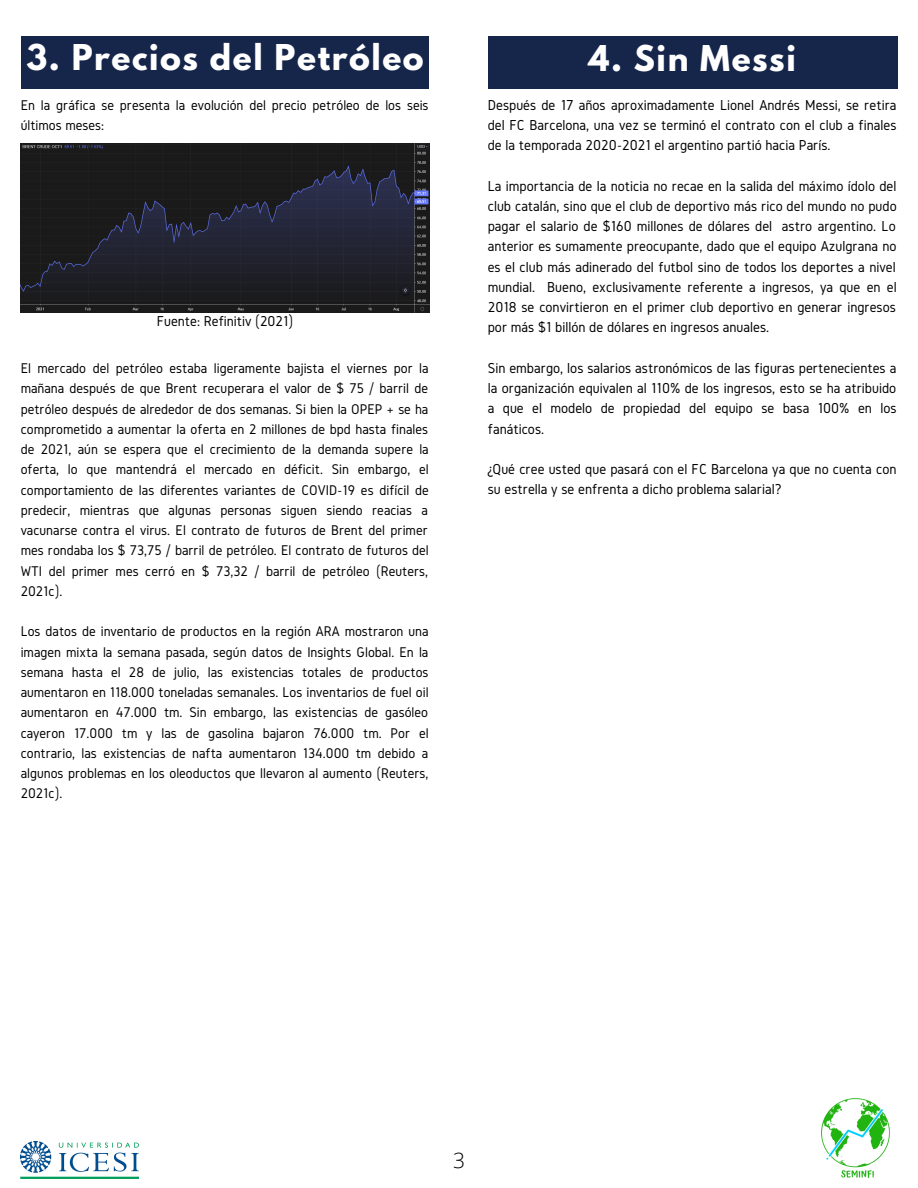
<style>
.page{position:relative;width:918px;height:1188px;background:#fff}
.page>*{position:absolute;margin:0;border:0;box-sizing:border-box;transform-origin:0 0}
.t1{font:700 31.5px "League Spartan";letter-spacing:.05em;color:#fff}
.t2{font:300 21px "Open Sans";color:#000}
.t3{font:15px/20.2px "Gidole";color:#000;text-align:justify}
.t4{font:14.85px "Gidole";color:#000}
.t5{font:14.7px/20.2px "Gidole";color:#000;text-align:justify}
</style>
<div class="page">
<img style="left:821px;top:1098px;width:69px;height:80px">
<div style="left:488px;top:36px;width:409px;height:53px;background:#16264b"></div>
<div style="left:21px;top:36px;width:407px;height:53px;background:#16264b"></div>
<img style="left:21px;top:1141px;width:118px;height:38px">
<img style="left:21px;top:144px;width:408px;height:169px">
<p class="t1" style="left:26px;top:42px;width:399px">3. Precios del Petróleo</p>
<p class="t1" style="left:589px;top:42px;width:209px">4. Sin Messi</p>
<p class="t5" style="left:21px;top:95px;width:409px">En la gráfica se presenta la evolución del precio petróleo de los seis últimos meses:</p>
<p class="t4" style="left:157px;top:313px;width:138px">Fuente: Refinitiv (2021)</p>
<p class="t5" style="left:21px;top:358px;width:410px">El mercado del petróleo estaba ligeramente bajista el viernes por la mañana después de que Brent recuperara el valor de $ 75 / barril de petróleo después de alrededor de dos semanas. Si bien la OPEP + se ha comprometido a aumentar la oferta en 2 millones de bpd hasta finales de 2021, aún se espera que el crecimiento de la demanda supere la oferta, lo que mantendrá el mercado en déficit. Sin embargo, el comportamiento de las diferentes variantes de COVID-19 es difícil de predecir, mientras que algunas personas siguen siendo reacias a vacunarse contra el virus. El contrato de futuros de Brent del primer mes rondaba los $ 73,75 / barril de petróleo. El contrato de futuros del WTI del primer mes cerró en $ 73,32 / barril de petróleo (Reuters, 2021c).</p>
<p class="t5" style="left:21px;top:621px;width:410px">Los datos de inventario de productos en la región ARA mostraron una imagen mixta la semana pasada, según datos de Insights Global. En la semana hasta el 28 de julio, las existencias totales de productos aumentaron en 118.000 toneladas semanales. Los inventarios de fuel oil aumentaron en 47.000 tm. Sin embargo, las existencias de gasóleo cayeron 17.000 tm y las de gasolina bajaron 76.000 tm. Por el contrario, las existencias de nafta aumentaron 134.000 tm debido a algunos problemas en los oleoductos que llevaron al aumento (Reuters, 2021c).</p>
<p class="t3" style="left:488px;top:94px;width:410px">Después de 17 años aproximadamente Lionel Andrés Messi, se retira del FC Barcelona, una vez se terminó el contrato con el club a finales de la temporada 2020-2021 el argentino partió hacia París.</p>
<p class="t3" style="left:488px;top:175px;width:410px">La importancia de la noticia no recae en la salida del máximo ídolo del club catalán, sino que el club de deportivo más rico del mundo no pudo pagar el salario de $160 millones de dólares del astro argentino. Lo anterior es sumamente preocupante, dado que el equipo Azulgrana no es el club más adinerado del futbol sino de todos los deportes a nivel mundial. Bueno, exclusivamente referente a ingresos, ya que en el 2018 se convirtieron en el primer club deportivo en generar ingresos por más $1 billón de dólares en ingresos anuales.</p>
<p class="t3" style="left:488px;top:358px;width:410px">Sin embargo, los salarios astronómicos de las figuras pertenecientes a la organización equivalen al 110% de los ingresos, esto se ha atribuido a que el modelo de propiedad del equipo se basa 100% en los fanáticos.</p>
<p class="t3" style="left:488px;top:459px;width:410px">¿Qué cree usted que pasará con el FC Barcelona ya que no cuenta con su estrella y se enfrenta a dicho problema salarial?</p>
<p class="t2" style="left:453px;top:1146px;width:13px">3</p>
</div>
